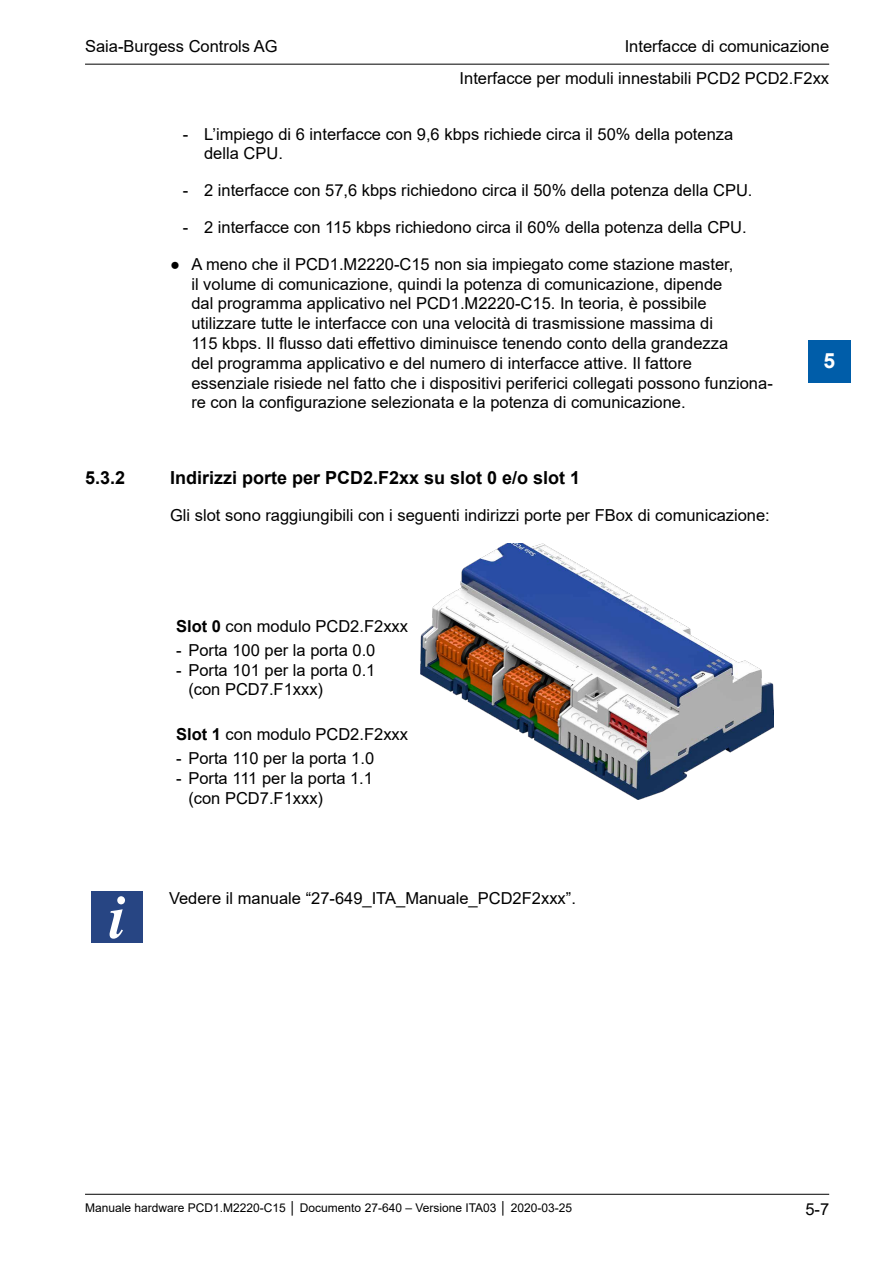
<style>
.page{position:relative;width:893px;height:1263px;background:#fff}
.page>*{position:absolute;margin:0;border:0;box-sizing:border-box;transform-origin:0 0}
.t1{font:700 21px "Arial";color:#fff}
.Ueberschrift_3{font:700 18px "Arial";color:#000}
.Fliesstext{font:16.5px/19.8px "Arial";color:#000}
.Fliesstext_linksbuen{font:16.5px "Arial";color:#000}
.TextTabelle_11Pt{font:16.5px "Arial";color:#000}
.t2{font:12px "Arial";color:#000}
.s1{font-weight:700}
</style>
<div class="page">
<hr style="left:85px;top:64px;width:744px;height:1px;background:#000">
<hr style="left:85px;top:1194px;width:744px;height:1px;background:#000">
<div style="left:808px;top:340px;width:42px;height:43px;background:#005da9"></div>
<img style="left:421px;top:544px;width:353px;height:255px">
<div style="left:92px;top:892px;width:51px;height:51px;background:#274583"></div>
<svg style="left:110px;top:896px;width:15px;height:43px"></svg>
<p class="Fliesstext" style="left:85px;top:37px;width:194px">Saia-Burgess Controls AG</p>
<p class="Fliesstext" style="left:625px;top:37px;width:206px">Interfacce di comunicazione</p>
<p class="Fliesstext" style="left:460px;top:68px;width:371px">Interfacce per moduli innestabili PCD2 PCD2.F2xx</p>
<p class="Fliesstext" style="left:204px;top:124px;width:531px;text-indent:-21px">- L’impiego di 6 interfacce con 9,6 kbps richiede circa il 50% della potenza della CPU.</p>
<p class="Fliesstext" style="left:183px;top:180px;width:571px">- 2 interfacce con 57,6 kbps richiedono circa il 50% della potenza della CPU.</p>
<p class="Fliesstext" style="left:183px;top:217px;width:565px">- 2 interfacce con 115 kbps richiedono circa il 60% della potenza della CPU.</p>
<p class="Fliesstext" style="left:191px;top:254px;width:583px;text-indent:-21px">● A meno che il PCD1.M2220-C15 non sia impiegato come stazione master,<br>il volume di comunicazione, quindi la potenza di comunicazione, dipende<br>dal programma applicativo nel PCD1.M2220-C15. In teoria, è possibile utilizzare tutte le interfacce con una velocità di trasmissione massima di<br>115 kbps. Il flusso dati effettivo diminuisce tenendo conto della grandezza<br>del programma applicativo e del numero di interfacce attive. Il fattore essenziale risiede nel fatto che i dispositivi periferici collegati possono funziona&shy;re con la configurazione selezionata e la potenza di comunicazione.</p>
<p class="t1" style="left:823px;top:346px;width:13px">5</p>
<p class="Ueberschrift_3" style="left:85px;top:465px;width:42px">5.3.2</p>
<p class="Ueberschrift_3" style="left:170px;top:465px;width:412px">Indirizzi porte per PCD2.F2xx su slot 0 e/o slot 1</p>
<p class="Fliesstext" style="left:170px;top:505px;width:601px">Gli slot sono raggiungibili con i seguenti indirizzi porte per FBox di comunicazione:</p>
<p class="Fliesstext_linksbuen" style="left:176px;top:615px;width:233px"><span class="s1">Slot 0</span> con modulo PCD2.F2xxx</p>
<p class="Fliesstext" style="left:176px;top:640px;width:201px">- Porta 100 per la porta 0.0</p>
<p class="Fliesstext" style="left:188px;top:660px;width:189px;text-indent:-12px">- Porta 101 per la porta 0.1 (con PCD7.F1xxx)</p>
<p class="Fliesstext_linksbuen" style="left:176px;top:723px;width:233px"><span class="s1">Slot 1</span> con modulo PCD2.F2xxx</p>
<p class="Fliesstext" style="left:176px;top:749px;width:200px">- Porta 110 per la porta 1.0</p>
<p class="Fliesstext" style="left:188px;top:768px;width:186px;text-indent:-12px">- Porta 111 per la porta 1.1 (con PCD7.F1xxx)</p>
<p class="TextTabelle_11Pt" style="left:169px;top:887px;width:408px">Vedere il manuale “27-649_ITA_Manuale_PCD2F2xxx”.</p>
<p class="t2" style="left:85px;top:1200px;width:489px">Manuale hardware PCD1.M2220-C15 │ Documento 27-640 – Versione ITA03 │ 2020-03-25</p>
<p class="Fliesstext" style="left:805px;top:1200px;width:25px">5-7</p>
</div>
